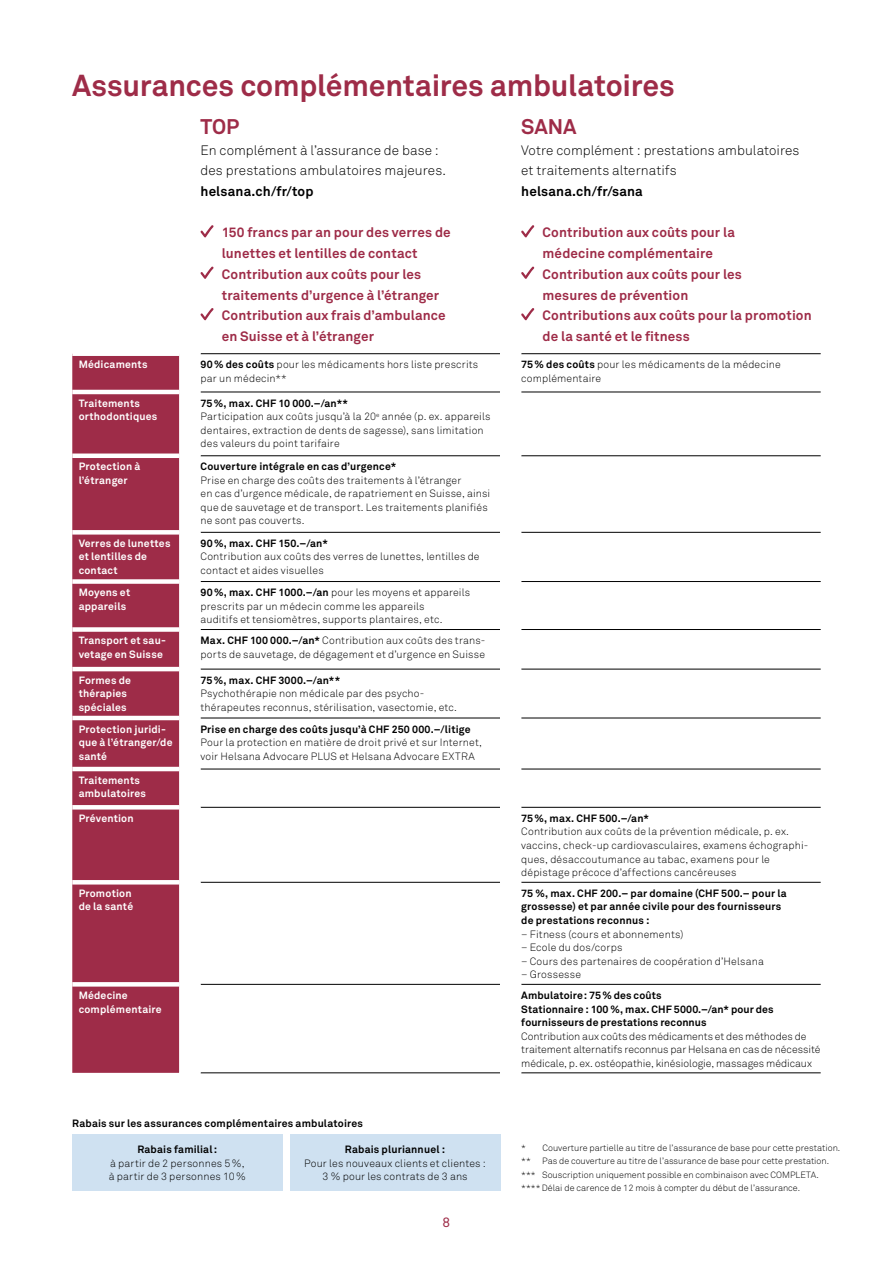
<style>
.page{position:relative;width:893px;height:1263px;background:#fff}
.page>*{position:absolute;margin:0;border:0;box-sizing:border-box;transform-origin:0 0}
.t1{font:700 30px "Akkurat Helsana";letter-spacing:-.005em;color:#9e2c48}
.t2{font:700 21px "Akkurat Helsana";color:#9e2c48}
.t3{font:700 13.5px/20.7px "Akkurat Helsana";letter-spacing:.01em;color:#9e2c48}
.t4{font:300 13.5px/20.7px "Akkurat Helsana";letter-spacing:.005em;color:#000}
.t5{font:700 13.5px "Akkurat Helsana";letter-spacing:.01em;color:#000}
.t6{font:13.5px "Akkurat Helsana";color:#9e2c48}
.t7{font:300 10.5px/13.5px "Akkurat Helsana";letter-spacing:.015em;color:#000}
.t8{font:700 10.5px/13.5px "Akkurat Helsana";letter-spacing:.015em;color:#000}
.t9{font:700 10.5px/13.5px "Akkurat Helsana";letter-spacing:.02em;color:#fff}
.t10{font:300 10.5px/13.5px "Akkurat Helsana";letter-spacing:-.005em;color:#000}
.t11{font:300 9px/13.5px "Akkurat Helsana";color:#000}
.s1{font-weight:700}
</style>
<div class="page">
<div style="left:72px;top:1134px;width:210px;height:57px;background:#cfe1f1"></div>
<div style="left:290px;top:1134px;width:210px;height:57px;background:#cfe1f1"></div>
<div style="left:72px;top:356px;width:107px;height:717px;background:#9e2c48"></div>
<svg style="left:201px;top:354px;width:299px;height:178px"></svg>
<svg style="left:201px;top:668px;width:299px;height:316px"></svg>
<hr style="left:201px;top:353px;width:299px;height:1px;background:#000">
<hr style="left:201px;top:392px;width:299px;height:1px;background:#000">
<hr style="left:201px;top:455px;width:299px;height:1px;background:#000">
<hr style="left:201px;top:532px;width:299px;height:1px;background:#000">
<hr style="left:201px;top:581px;width:299px;height:1px;background:#000">
<hr style="left:201px;top:629px;width:299px;height:1px;background:#000">
<hr style="left:201px;top:669px;width:299px;height:1px;background:#000">
<hr style="left:201px;top:718px;width:299px;height:1px;background:#000">
<hr style="left:201px;top:769px;width:299px;height:1px;background:#000">
<hr style="left:201px;top:807px;width:299px;height:1px;background:#000">
<hr style="left:201px;top:882px;width:299px;height:1px;background:#000">
<hr style="left:201px;top:984px;width:299px;height:1px;background:#000">
<hr style="left:201px;top:1072px;width:299px;height:1px;background:#000">
<hr style="left:521px;top:353px;width:300px;height:1px;background:#000">
<hr style="left:521px;top:392px;width:300px;height:1px;background:#000">
<hr style="left:521px;top:455px;width:300px;height:1px;background:#000">
<hr style="left:521px;top:532px;width:300px;height:1px;background:#000">
<hr style="left:521px;top:581px;width:300px;height:1px;background:#000">
<hr style="left:521px;top:629px;width:300px;height:1px;background:#000">
<hr style="left:521px;top:669px;width:300px;height:1px;background:#000">
<hr style="left:521px;top:718px;width:300px;height:1px;background:#000">
<hr style="left:521px;top:769px;width:300px;height:1px;background:#000">
<hr style="left:521px;top:807px;width:300px;height:1px;background:#000">
<hr style="left:521px;top:882px;width:300px;height:1px;background:#000">
<hr style="left:521px;top:984px;width:300px;height:1px;background:#000">
<hr style="left:521px;top:1072px;width:300px;height:1px;background:#000">
<svg style="left:179px;top:353px;width:22px;height:720px"></svg>
<hr style="left:72px;top:390px;width:107px;height:4px;background:#fff">
<div style="left:72px;top:453px;width:107px;height:5px;background:#fff"></div>
<div style="left:72px;top:530px;width:107px;height:5px;background:#fff"></div>
<div style="left:72px;top:579px;width:107px;height:5px;background:#fff"></div>
<div style="left:72px;top:627px;width:107px;height:5px;background:#fff"></div>
<hr style="left:72px;top:667px;width:107px;height:4px;background:#fff">
<hr style="left:72px;top:716px;width:107px;height:4px;background:#fff">
<hr style="left:72px;top:767px;width:107px;height:4px;background:#fff">
<hr style="left:72px;top:805px;width:107px;height:4px;background:#fff">
<hr style="left:72px;top:880px;width:107px;height:4px;background:#fff">
<svg style="left:72px;top:982px;width:107px;height:4px"></svg>
<svg style="left:200px;top:225px;width:14px;height:12px"></svg>
<svg style="left:200px;top:266px;width:14px;height:13px"></svg>
<svg style="left:200px;top:308px;width:14px;height:12px"></svg>
<svg style="left:521px;top:225px;width:13px;height:12px"></svg>
<svg style="left:521px;top:266px;width:13px;height:13px"></svg>
<svg style="left:521px;top:308px;width:13px;height:12px"></svg>
<h1 class="t1" style="left:72px;top:67px;width:604px">Assurances complémentaires ambulatoires</h1>
<h2 class="t2" style="left:201px;top:114px;width:40px">TOP</h2>
<p class="t4" style="left:201px;top:139px;width:247px">En complément à l’assurance de base : des prestations ambulatoires majeures.</p>
<p class="t5" style="left:201px;top:183px;width:114px">helsana.ch/fr/top</p>
<p class="t3" style="left:222px;top:222px;width:230px">150 francs par an pour des verres de lunettes et lentilles de contact<br>Contribution aux coûts pour les traitements d’urgence à l’étranger<br>Contribution aux frais d’ambulance en Suisse et à l’étranger</p>
<h2 class="t2" style="left:521px;top:114px;width:57px">SANA</h2>
<p class="t4" style="left:521px;top:139px;width:280px">Votre complément : prestations ambulatoires et traitements alternatifs</p>
<p class="t5" style="left:521px;top:183px;width:123px">helsana.ch/fr/sana</p>
<p class="t3" style="left:542px;top:222px;width:271px">Contribution aux coûts pour la<br>médecine complémentaire<br>Contribution aux coûts pour les<br>mesures de prévention<br>Contributions aux coûts pour la promotion de la santé et le fitness</p>
<p class="t9" style="left:79px;top:358px;width:70px">Médicaments</p>
<p class="t7" style="left:201px;top:358px;width:279px"><span class="s1">90% des coûts</span> pour les médicaments hors liste prescrits par un médecin**</p>
<p class="t7" style="left:521px;top:358px;width:261px"><span class="s1">75% des coûts</span> pour les médicaments de la médecine complémentaire</p>
<p class="t9" style="left:79px;top:396px;width:80px">Traitements orthodontiques</p>
<p class="t7" style="left:201px;top:396px;width:291px"><span class="s1">75%, max. CHF 10 000.–/an**<br></span>Participation aux coûts jusqu’à la 20<sup>e</sup> année (p. ex. appareils dentaires, extraction de dents de sagesse), sans limitation des valeurs du point tarifaire</p>
<p class="t9" style="left:79px;top:460px;width:63px">Protection à l’étranger</p>
<p class="t8" style="left:201px;top:460px;width:197px">Couverture intégrale en cas d’urgence*</p>
<p class="t7" style="left:201px;top:473px;width:291px">Prise en charge des coûts des traitements à l’étranger<br>en cas d’urgence médicale, de rapatriement en Suisse, ainsi que de sauvetage et de transport. Les traitements planifiés ne sont pas couverts.</p>
<p class="t9" style="left:79px;top:536px;width:93px">Verres de lunettes et lentilles de contact</p>
<p class="t8" style="left:201px;top:536px;width:129px">90%, max. CHF 150.–/an*</p>
<p class="t7" style="left:201px;top:550px;width:281px">Contribution aux coûts des verres de lunettes, lentilles de contact et aides visuelles</p>
<p class="t9" style="left:79px;top:586px;width:53px">Moyens et appareils</p>
<p class="t7" style="left:201px;top:586px;width:271px"><span class="s1">90%, max. CHF 1000.–/an</span> pour les moyens et appareils prescrits par un médecin comme les appareils<br>auditifs et tensiomètres, supports plantaires, etc.</p>
<p class="t9" style="left:79px;top:634px;width:89px">Transport et sau&shy;vetage en Suisse</p>
<p class="t7" style="left:201px;top:634px;width:286px"><span class="s1">Max. CHF 100 000.–/an*</span> Contribution aux coûts des trans&shy;ports de sauvetage, de dégagement et d’urgence en Suisse</p>
<p class="t9" style="left:79px;top:673px;width:54px">Formes de thérapies spéciales</p>
<p class="t8" style="left:201px;top:673px;width:141px">75%, max. CHF 3000.–/an**</p>
<p class="t7" style="left:201px;top:687px;width:258px">Psychothérapie non médicale par des psycho&shy;thérapeutes reconnus, stérilisation, vasectomie, etc.</p>
<p class="t9" style="left:79px;top:722px;width:95px">Protection juridi&shy;que à l’étranger/de santé</p>
<p class="t8" style="left:201px;top:722px;width:271px">Prise en charge des coûts jusqu’à CHF 250 000.–/litige</p>
<p class="t7" style="left:201px;top:736px;width:283px">Pour la protection en matière de droit privé et sur Internet, voir Helsana Advocare PLUS et Helsana Advocare EXTRA</p>
<p class="t9" style="left:79px;top:773px;width:69px">Traitements ambulatoires</p>
<p class="t9" style="left:79px;top:811px;width:57px">Prévention</p>
<p class="t8" style="left:521px;top:811px;width:129px">75%, max. CHF 500.–/an*</p>
<p class="t7" style="left:521px;top:825px;width:289px">Contribution aux coûts de la prévention médicale, p. ex. vaccins, check-up cardiovasculaires, examens échographi&shy;ques, désaccoutumance au tabac, examens pour le dépistage précoce d’affections cancéreuses</p>
<p class="t9" style="left:79px;top:886px;width:56px">Promotion de la santé</p>
<p class="t8" style="left:521px;top:886px;width:267px">75 %, max. CHF 200.– par domaine (CHF 500.– pour la grossesse) et par année civile pour des fournisseurs de prestations reconnus :</p>
<p class="t7" style="left:521px;top:927px;width:164px">– Fitness (cours et abonnements)</p>
<p class="t7" style="left:521px;top:940px;width:103px">– Ecole du dos/corps</p>
<p class="t7" style="left:521px;top:954px;width:244px">– Cours des partenaires de coopération d’Helsana</p>
<p class="t7" style="left:521px;top:967px;width:61px">– Grossesse</p>
<p class="t9" style="left:79px;top:988px;width:85px">Médecine complémentaire</p>
<p class="t8" style="left:521px;top:988px;width:254px">Ambulatoire: 75% des coûts<br>Stationnaire : 100 %, max. CHF 5000.–/an* pour des fournisseurs de prestations reconnus</p>
<p class="t10" style="left:521px;top:1029px;width:301px">Contribution aux coûts des médicaments et des méthodes de traitement alternatifs reconnus par Helsana en cas de nécessité médicale, p. ex. ostéopathie, kinésiologie, massages médicaux</p>
<p class="t8" style="left:72px;top:1116px;width:292px">Rabais sur les assurances complémentaires ambulatoires</p>
<p class="t8" style="left:137px;top:1142px;width:81px">Rabais familial:</p>
<p class="t7" style="left:109px;top:1156px;width:139px">à partir de 2 personnes 5%, à partir de 3 personnes 10%</p>
<p class="t8" style="left:345px;top:1142px;width:102px">Rabais pluriannuel :</p>
<p class="t7" style="left:304px;top:1156px;width:183px;text-align:center">Pour les nouveaux clients et clientes :<br>3 % pour les contrats de 3 ans</p>
<p class="t6" style="left:443px;top:1214px;width:9px">8</p>
<p class="t11" style="left:521px;top:1141px;width:321px">* Couverture partielle au titre de l’assurance de base pour cette prestation. **</p>
<p class="t11" style="left:521px;top:1154px;width:309px;text-indent:21px">Pas de couverture au titre de l’assurance de base pour cette prestation. *** Souscription uniquement possible en combinaison avec COMPLETA. **** Délai de carence de 12 mois à compter du début de l’assurance.</p>
</div>
